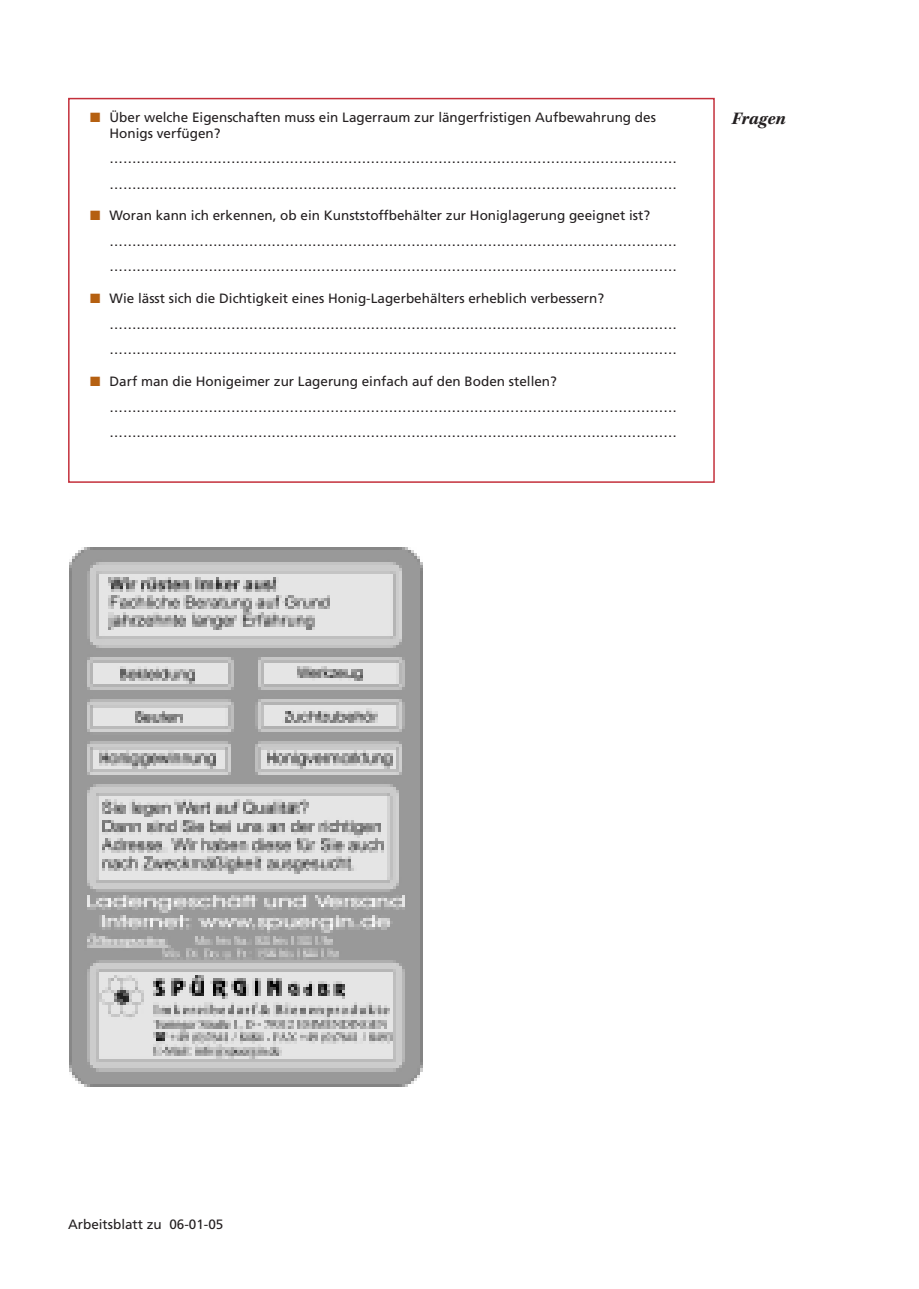
<style>
.page{position:relative;width:919px;height:1289px;background:#fff}
.page>*{position:absolute;margin:0;border:0;box-sizing:border-box;transform-origin:0 0}
.Marginalien{font:italic 700 18px "Kepler Std";letter-spacing:-.005em;color:#231f20}
.Kasten-Schriften{font:13.5px "Frutiger LT Std";color:#231f20}
.Grundschrift{font:13.5px "Frutiger LT Std";color:#231f20}
.s1{color:#b56011}
</style>
<div class="page">
<div style="left:68px;top:98px;width:646px;height:385px;border:2px solid #c4303b"></div>
<img style="left:69px;top:547px;width:354px;height:540px">
<p class="Kasten-Schriften" style="left:90px;top:109px;width:567px"><span class="s1">■</span> Über welche Eigenschaften muss ein Lagerraum zur längerfristigen Aufbewahrung des</p>
<p class="Marginalien" style="left:731px;top:108px;width:55px">Fragen</p>
<p class="Kasten-Schriften" style="left:109px;top:125px;width:113px">Honigs verfügen?</p>
<p class="Kasten-Schriften" style="left:109px;top:150px;width:568px">………………………………………………………………………………………………………………</p>
<p class="Kasten-Schriften" style="left:109px;top:176px;width:568px">………………………………………………………………………………………………………………</p>
<p class="Kasten-Schriften" style="left:90px;top:208px;width:561px"><span class="s1">■</span> Woran kann ich erkennen, ob ein Kunststoffbehälter zur Honiglagerung geeignet ist?</p>
<p class="Kasten-Schriften" style="left:109px;top:233px;width:568px">………………………………………………………………………………………………………………</p>
<p class="Kasten-Schriften" style="left:109px;top:259px;width:568px">………………………………………………………………………………………………………………</p>
<p class="Kasten-Schriften" style="left:90px;top:290px;width:515px"><span class="s1">■</span> Wie lässt sich die Dichtigkeit eines Honig-Lagerbehälters erheblich verbessern?</p>
<p class="Kasten-Schriften" style="left:109px;top:316px;width:568px">………………………………………………………………………………………………………………</p>
<p class="Kasten-Schriften" style="left:109px;top:341px;width:568px">………………………………………………………………………………………………………………</p>
<p class="Kasten-Schriften" style="left:90px;top:373px;width:468px"><span class="s1">■</span> Darf man die Honigeimer zur Lagerung einfach auf den Boden stellen?</p>
<p class="Kasten-Schriften" style="left:109px;top:399px;width:568px">………………………………………………………………………………………………………………</p>
<p class="Kasten-Schriften" style="left:109px;top:424px;width:568px">………………………………………………………………………………………………………………</p>
<p class="Grundschrift" style="left:68px;top:1216px;width:157px">Arbeitsblatt zu 06-01-05</p>
</div>
